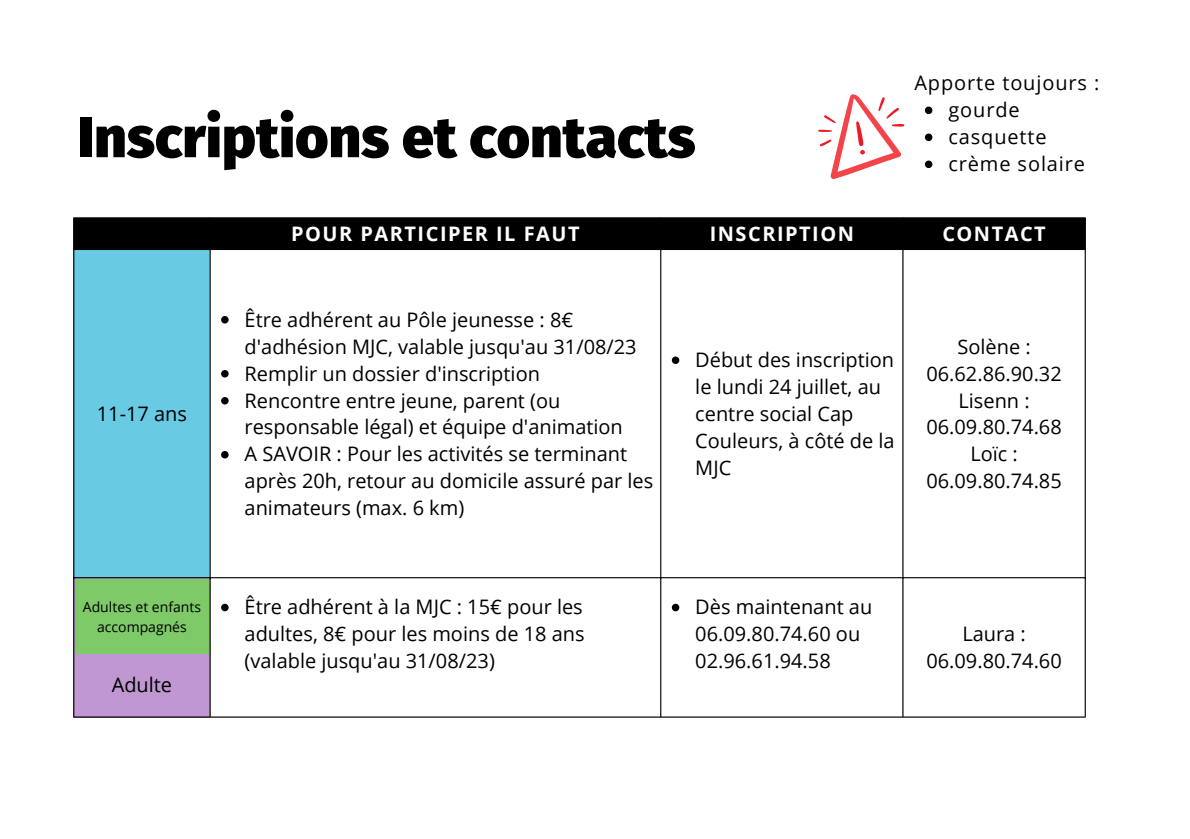
<style>
.page{position:relative;width:1190px;height:839px;background:#fff}
.page>*{position:absolute;margin:0;border:0;box-sizing:border-box;transform-origin:0 0}
.t1{font:900 57.2px "Fira Sans";color:#000}
.t2{font:20px/27px "Open Sans";color:#000}
.t3{font:700 20px "Open Sans";letter-spacing:.075em;color:#fff}
.t4{font:20px "Open Sans";letter-spacing:.045em;color:#000}
.t5{font:14px/19.4px "Open Sans";color:#000;text-align:center}
</style>
<div class="page">
<div style="left:74px;top:218px;width:1011px;height:31px;background:#000"></div>
<div style="left:73px;top:249px;width:137px;height:329px;background:#68cae3"></div>
<svg style="left:211px;top:250px;width:874px;height:466px"></svg>
<div style="left:73px;top:577px;width:137px;height:140px;background:linear-gradient(to right,#c197d2,#c197d2)"></div>
<svg style="left:221px;top:316px;width:8px;height:7px"></svg>
<svg style="left:221px;top:370px;width:8px;height:7px"></svg>
<svg style="left:221px;top:397px;width:8px;height:7px"></svg>
<svg style="left:221px;top:451px;width:8px;height:7px"></svg>
<svg style="left:672px;top:356px;width:7px;height:8px"></svg>
<svg style="left:221px;top:603px;width:8px;height:8px"></svg>
<svg style="left:672px;top:603px;width:7px;height:8px"></svg>
<hr style="left:73px;top:218px;width:1px;height:498px;background:#000">
<hr style="left:210px;top:218px;width:1px;height:498px;background:#000">
<hr style="left:660px;top:218px;width:1px;height:498px;background:#000">
<hr style="left:902px;top:218px;width:1px;height:498px;background:#000">
<hr style="left:1085px;top:218px;width:1px;height:498px;background:#000">
<hr style="left:73px;top:217px;width:1013px;height:1px;background:#000">
<hr style="left:73px;top:249px;width:1013px;height:1px;background:#000">
<hr style="left:73px;top:577px;width:1013px;height:1px;background:#000">
<hr style="left:73px;top:716px;width:1013px;height:1px;background:#000">
<div style="left:75px;top:579px;width:133px;height:75px;background:#7ec968"></div>
<div style="left:79px;top:654px;width:126px;height:59px;background:#c197d2"></div>
<svg style="left:818px;top:94px;width:86px;height:86px"></svg>
<svg style="left:925px;top:107px;width:7px;height:7px"></svg>
<svg style="left:925px;top:134px;width:7px;height:7px"></svg>
<svg style="left:925px;top:160px;width:7px;height:8px"></svg>
<p class="t4" style="left:914px;top:69px;width:187px">Apporte toujours :</p>
<p class="t1" style="left:77px;top:104px;width:620px">Inscriptions et contacts</p>
<p class="t2" style="left:948px;top:96px;width:73px">gourde</p>
<p class="t4" style="left:948px;top:123px;width:100px">casquette</p>
<p class="t4" style="left:948px;top:150px;width:138px">crème solaire</p>
<p class="t2" style="left:97px;top:399px;width:92px">11-17 ans</p>
<p class="t5" style="left:83px;top:597px;width:120px">Adultes et enfants accompagnés</p>
<p class="t2" style="left:112px;top:670px;width:62px">Adulte</p>
<p class="t3" style="left:291px;top:220px;width:290px">POUR PARTICIPER IL FAUT</p>
<p class="t3" style="left:710px;top:220px;width:146px">INSCRIPTION</p>
<p class="t3" style="left:942px;top:220px;width:105px">CONTACT</p>
<p class="t2" style="left:245px;top:305px;width:394px">Être adhérent au Pôle jeunesse : 8€ d'adhésion MJC, valable jusqu'au 31/08/23</p>
<p class="t2" style="left:245px;top:359px;width:297px">Remplir un dossier d'inscription</p>
<p class="t2" style="left:245px;top:386px;width:380px">Rencontre entre jeune, parent (ou responsable légal) et équipe d'animation</p>
<p class="t2" style="left:245px;top:440px;width:410px">A SAVOIR : Pour les activités se terminant après 20h, retour au domicile assuré par les animateurs (max. 6 km)</p>
<p class="t2" style="left:695px;top:346px;width:201px">Début des inscription le lundi 24 juillet, au centre social Cap<br>Couleurs, à côté de la<br>MJC</p>
<p class="t2" style="left:245px;top:593px;width:342px;text-align:justify">Être adhérent à la MJC : 15€ pour les adultes, 8€ pour les moins de 18 ans (valable jusqu'au 31/08/23)</p>
<p class="t2" style="left:695px;top:593px;width:178px">Dès maintenant au<br>06.09.80.74.60 ou<br>02.96.61.94.58</p>
<p class="t2" style="left:926px;top:332px;width:137px;text-align:center">Solène :<br>06.62.86.90.32</p>
<p class="t2" style="left:926px;top:386px;width:137px;text-align:center">Lisenn :<br>06.09.80.74.68</p>
<p class="t2" style="left:926px;top:440px;width:137px;text-align:center">Loïc :<br>06.09.80.74.85</p>
<p class="t2" style="left:926px;top:620px;width:137px;text-align:center">Laura :<br>06.09.80.74.60</p>
</div>
